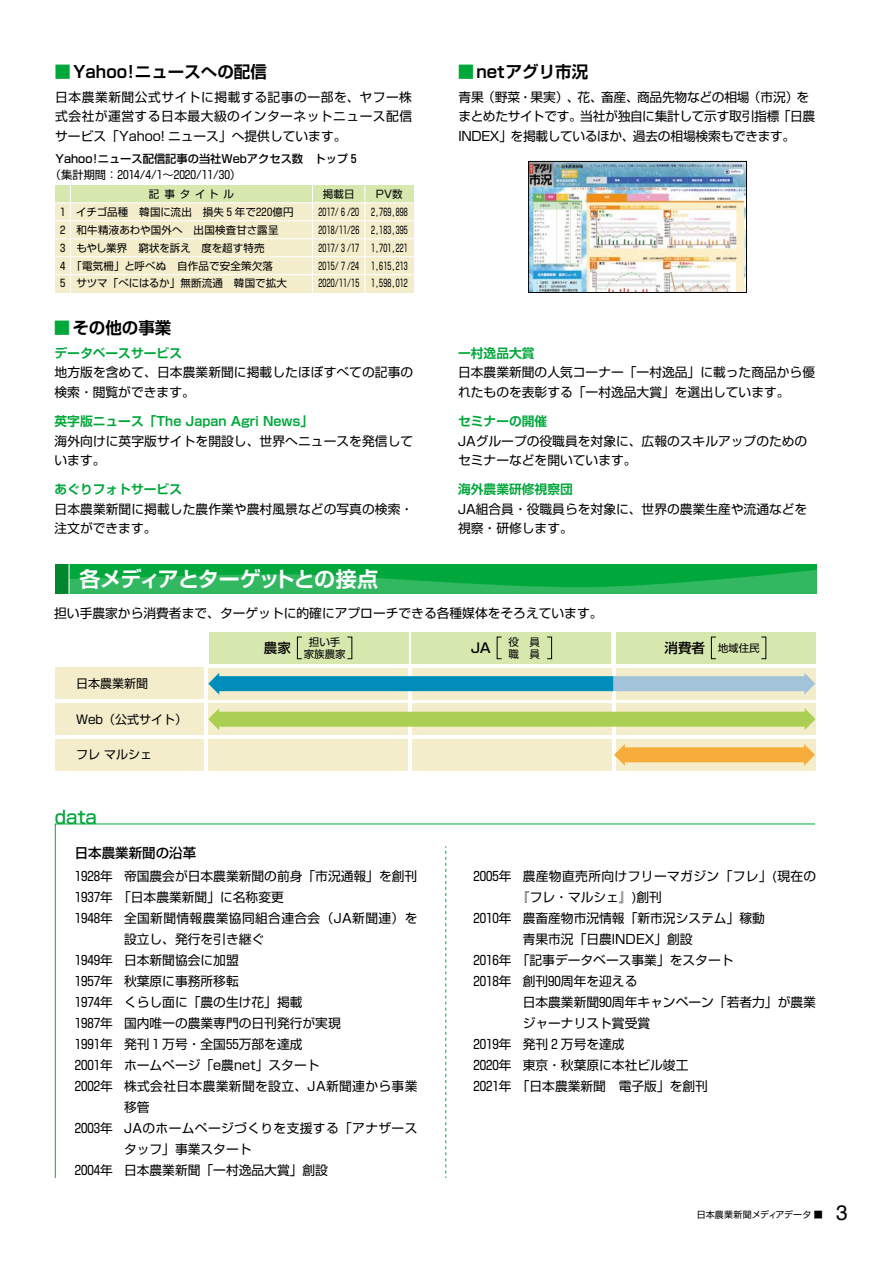
<style>
.page{position:relative;width:893px;height:1263px;background:#fff}
.page>*{position:absolute;margin:0;border:0;box-sizing:border-box;transform-origin:0 0}
.t1{font:700 21px "Shin Go Pr 5 De";letter-spacing:-.03em;color:#fff}
.t2{font:21px "Helvetica";color:#000}
.t3{font:500 18px "Shin Go Pr 5";color:#00a73b}
.t4{font:700 16.5px "Shin Go Pr 5 De";color:#000}
.t5{font:500 13.5px "Shin Go Pr 5";color:#000}
.t6{font:12.75px/21px "Shin Go Pr 5";color:#000}
.t7{font:12.75px/19.5px "Shin Go Pr 5";letter-spacing:-.025em;color:#000}
.t8{font:700 12.75px "Shin Go Pr 5 De";color:#00a73b}
.t9{font:12.75px "Shin Go Pr 5";letter-spacing:.03em;color:#000}
.t10{font:12px "Shin Go Pr 5";color:#000}
.t11{font:500 11.25px "Shin Go Pr 5";color:#000}
.t12{font:11.25px "Shin Go Pr 5";color:#000}
.t13{font:10.5px/18px "Shin Go Pr 5";letter-spacing:.015em;color:#000;text-align:center}
.t14{font:10.5px/18px "Shin Go Pr 5";letter-spacing:.015em;color:#000;text-align:justify;scale:.75 1}
.t15{font:10.5px "Shin Go Pr 5";letter-spacing:-.01em;color:#000}
.t16{font:9px "Shin Go Pr 5";letter-spacing:.01em;color:#000}
.s1{color:#00a73b}
.s2{font-weight:500;font-size:13.5px}
</style>
<div class="page">
<div style="left:208px;top:668px;width:200px;height:31px;background:#f4edcb"></div>
<div style="left:208px;top:703px;width:200px;height:32px;background:#f4edcb"></div>
<div style="left:208px;top:739px;width:200px;height:31px;background:#f4edcb"></div>
<div style="left:412px;top:668px;width:200px;height:31px;background:#f4edcb"></div>
<div style="left:412px;top:703px;width:200px;height:32px;background:#f4edcb"></div>
<div style="left:412px;top:739px;width:200px;height:31px;background:#f4edcb"></div>
<div style="left:616px;top:668px;width:199px;height:31px;background:#f4edcb"></div>
<div style="left:616px;top:703px;width:199px;height:32px;background:#f4edcb"></div>
<div style="left:616px;top:739px;width:199px;height:31px;background:#f4edcb"></div>
<div style="left:55px;top:668px;width:149px;height:31px;background:#f4edcb"></div>
<svg style="left:54px;top:823px;width:762px;height:355px"></svg>
<svg style="left:445px;top:846px;width:1px;height:332px"></svg>
<div style="left:209px;top:632px;width:199px;height:31px;background:#d7e8af"></div>
<div style="left:55px;top:703px;width:149px;height:32px;background:#f4edcb"></div>
<div style="left:55px;top:739px;width:149px;height:31px;background:#f4edcb"></div>
<div style="left:56px;top:564px;width:761px;height:30px;background:#00a73b"></div>
<svg style="left:70px;top:570px;width:747px;height:24px"></svg>
<div style="left:56px;top:564px;width:13px;height:30px;background:#00872e"></div>
<hr style="left:69px;top:564px;width:1px;height:30px;background:#fff">
<div style="left:297px;top:637px;width:5px;height:22px;border:1px solid #000"></div>
<div style="left:412px;top:632px;width:199px;height:31px;background:#d7e8af"></div>
<div style="left:547px;top:637px;width:5px;height:22px;border:1px solid #000"></div>
<div style="left:616px;top:632px;width:199px;height:31px;background:#d7e8af"></div>
<div style="left:711px;top:637px;width:5px;height:22px;border:1px solid #000"></div>
<div style="left:218px;top:676px;width:396px;height:15px;background:#008dbb"></div>
<svg style="left:208px;top:673px;width:11px;height:22px"></svg>
<div style="left:218px;top:712px;width:588px;height:15px;background:#aacf52"></div>
<svg style="left:208px;top:708px;width:11px;height:22px"></svg>
<svg style="left:805px;top:709px;width:10px;height:21px"></svg>
<div style="left:613px;top:676px;width:193px;height:15px;background:#a3c3db"></div>
<svg style="left:804px;top:673px;width:11px;height:22px"></svg>
<div style="left:623px;top:747px;width:183px;height:15px;background:#f6ad3c"></div>
<svg style="left:804px;top:744px;width:11px;height:22px"></svg>
<svg style="left:614px;top:744px;width:11px;height:22px"></svg>
<img style="left:530px;top:163px;width:215px;height:128px">
<div style="left:528px;top:161px;width:219px;height:132px;border:1px solid #000"></div>
<div style="left:55px;top:185px;width:358px;height:108px;background:#f4edcb"></div>
<div style="left:55px;top:185px;width:358px;height:18px;background:#d7e8af"></div>
<hr style="left:70px;top:185px;width:1px;height:108px;background:#fff">
<hr style="left:55px;top:202px;width:358px;height:1px;background:#fff">
<hr style="left:55px;top:220px;width:358px;height:1px;background:#fff">
<hr style="left:55px;top:238px;width:358px;height:1px;background:#fff">
<hr style="left:55px;top:256px;width:358px;height:1px;background:#fff">
<hr style="left:55px;top:274px;width:358px;height:1px;background:#fff">
<hr style="left:312px;top:185px;width:1px;height:108px;background:#fff">
<hr style="left:364px;top:185px;width:1px;height:108px;background:#fff">
<p class="t4" style="left:54px;top:58px;width:214px"><span class="s1">■</span>Yahoo!ニュースへの配信</p>
<p class="t6" style="left:55px;top:86px;width:358px;line-height:19.5px;text-align:justify">日本農業新聞公式サイトに掲載する記事の一部を、ヤフー株式会社が運営する日本最大級のインターネットニュース配信サービス「Yahoo! ニュース」へ提供しています。</p>
<p class="t11" style="left:56px;top:150px;width:305px">Yahoo!ニュース配信記事の当社Webアクセス数　トップ5</p>
<p class="t12" style="left:50px;top:166px;width:193px">（集計期間：2014/4/1～2020/11/30）</p>
<p class="t13" style="left:76px;top:202px;width:230px">イチゴ品種　韓国に流出　損失5年で220億円　</p>
<p class="t13" style="left:77px;top:220px;width:203px">和牛精液あわや国外へ　出国検査甘さ露呈</p>
<p class="t15" style="left:76px;top:239px;width:190px">もやし業界　窮状を訴え　度を超す特売</p>
<p class="t13" style="left:71px;top:256px;width:203px">「電気柵」と呼べぬ　自作品で安全策欠落</p>
<p class="t13" style="left:77px;top:273px;width:212px">サツマ「べにはるか」無断流通　韓国で拡大</p>
<p class="t13" style="left:149px;top:184px;width:87px">記事タイトル</p>
<p class="t13" style="left:323px;top:184px;width:33px">掲載日</p>
<p class="t13" style="left:376px;top:184px;width:28px">PV数</p>
<p class="t14" style="left:319px;top:202px;width:56px">2017/6/20<br>2018/11/26<br>2017/3/17<br>2015/7/24<br>2020/11/15</p>
<p class="t13" style="left:60px;top:202px;width:7px;text-align:justify">1<br>2<br>3<br>4<br>5</p>
<p class="t14" style="left:371px;top:202px;width:50px">2,769,898<br>2,183,395<br>1,701,221<br>1,615,213<br>1,598,012</p>
<p class="t4" style="left:54px;top:314px;width:119px"><span class="s1">■</span>その他の事業</p>
<p class="t8" style="left:55px;top:343px;width:129px">データベースサービス</p>
<p class="t6" style="left:55px;top:362px;width:360px;line-height:19.5px">地方版を含めて、日本農業新聞に掲載したほぼすべての記事の検索・閲覧ができます。</p>
<p class="t8" style="left:55px;top:411px;width:260px">英字版ニュース「The Japan Agri News」</p>
<p class="t6" style="left:55px;top:430px;width:360px;line-height:19.5px">海外向けに英字版サイトを開設し、世界へニュースを発信しています。</p>
<p class="t8" style="left:55px;top:479px;width:129px">あぐりフォトサービス</p>
<p class="t6" style="left:55px;top:498px;width:360px;line-height:19.5px">日本農業新聞に掲載した農作業や農村風景などの写真の検索・注文ができます。</p>
<h1 class="t1" style="left:79px;top:562px;width:300px">各メディアとターゲットとの接点</h1>
<p class="t4" style="left:458px;top:58px;width:132px"><span class="s1">■</span>netアグリ市況</p>
<p class="t7" style="left:458px;top:86px;width:358px">青果（野菜・果実）、花、畜産、商品先物などの相場（市況）をまとめたサイトです。当社が独自に集計して示す取引指標「日農<br>INDEX」を掲載しているほか、過去の相場検索もできます。</p>
<p class="t8" style="left:458px;top:342px;width:78px">一村逸品大賞</p>
<p class="t6" style="left:458px;top:361px;width:358px;line-height:19.5px">日本農業新聞の人気コーナー「一村逸品」に載った商品から優れたものを表彰する「一村逸品大賞」を選出しています。</p>
<p class="t8" style="left:458px;top:411px;width:91px">セミナーの開催</p>
<p class="t6" style="left:458px;top:430px;width:351px;line-height:19.5px">JAグループの役職員を対象に、広報のスキルアップのためのセミナーなどを開いています。</p>
<p class="t8" style="left:458px;top:479px;width:116px">海外農業研修視察団</p>
<p class="t6" style="left:458px;top:498px;width:351px;line-height:19.5px">JA組合員・役職員らを対象に、世界の農業生産や流通などを視察・研修します。</p>
<p class="t6" style="left:54px;top:601px;width:550px">担い手農家から消費者まで、ターゲットに的確にアプローチできる各種媒体をそろえています。</p>
<p class="t10" style="left:76px;top:674px;width:73px">日本農業新聞</p>
<p class="t10" style="left:76px;top:709px;width:113px">Web（公式サイト）</p>
<p class="t10" style="left:76px;top:745px;width:77px">フレ マルシェ</p>
<h2 class="t3" style="left:55px;top:802px;width:44px">data</h2>
<p class="t5" style="left:75px;top:841px;width:123px">日本農業新聞の沿革</p>
<p class="t5" style="left:264px;top:637px;width:28px">農家</p>
<p class="t13" style="left:304px;top:635px;width:43px;line-height:12px">担い手家族農家</p>
<p class="t5" style="left:471px;top:637px;width:22px">JA</p>
<p class="t13" style="left:509px;top:635px;width:33px;line-height:12px;text-align:left">役　員職　員</p>
<p class="t13" style="left:665px;top:638px;width:97px"><span class="s2">消費者</span> 地域住民</p>
<p class="t6" style="left:124px;top:864px;width:295px">帝国農会が日本農業新聞の前身「市況通報」を創刊</p>
<p class="t6" style="left:124px;top:906px;width:295px">全国新聞情報農業協同組合連合会（JA新聞連）を設立し、発行を引き継ぐ<br>日本新聞協会に加盟<br>秋葉原に事務所移転<br>くらし面に「農の生け花」掲載<br>国内唯一の農業専門の日刊発行が実現<br>発刊1万号・全国55万部を達成<br>ホームページ「e農net」スタート<br>株式会社日本農業新聞を設立、JA新聞連から事業移管<br>JAのホームページづくりを支援する「アナザースタッフ」事業スタート<br>日本農業新聞「一村逸品大賞」創設</p>
<p class="t6" style="left:75px;top:864px;width:211px">1928年<br>1937年「日本農業新聞」に名称変更<br>1948年</p>
<p class="t6" style="left:75px;top:948px;width:40px;text-align:justify">1949年1957年1974年1987年1991年2001年2002年</p>
<p class="t6" style="left:75px;top:1116px;width:40px">2003年</p>
<p class="t6" style="left:75px;top:1158px;width:40px">2004年</p>
<p class="t9" style="left:523px;top:865px;width:295px">農産物直売所向けフリーマガジン「フレ」(現在の</p>
<p class="t6" style="left:516px;top:885px;width:147px">『フレ・マルシェ』)創刊</p>
<p class="t6" style="left:523px;top:906px;width:244px">農畜産物市況情報「新市況システム」稼動</p>
<p class="t6" style="left:523px;top:927px;width:171px">青果市況「日農INDEX」創設</p>
<p class="t6" style="left:523px;top:969px;width:295px">創刊90周年を迎える<br>日本農業新聞90周年キャンペーン「若者力」が農業ジャーナリスト賞受賞<br>発刊2万号を達成<br>東京・秋葉原に本社ビル竣工</p>
<p class="t6" style="left:473px;top:864px;width:40px">2005年</p>
<p class="t6" style="left:473px;top:906px;width:40px">2010年</p>
<p class="t6" style="left:473px;top:948px;width:262px">2016年「記事データベース事業」をスタート<br>2018年</p>
<p class="t6" style="left:473px;top:1032px;width:236px">2019年<br>2020年<br>2021年「日本農業新聞　電子版」を創刊</p>
<p class="t16" style="left:697px;top:1207px;width:128px">日本農業新聞メディアデータ ■</p>
<h1 class="t2" style="left:836px;top:1196px;width:13px">3</h1>
</div>
